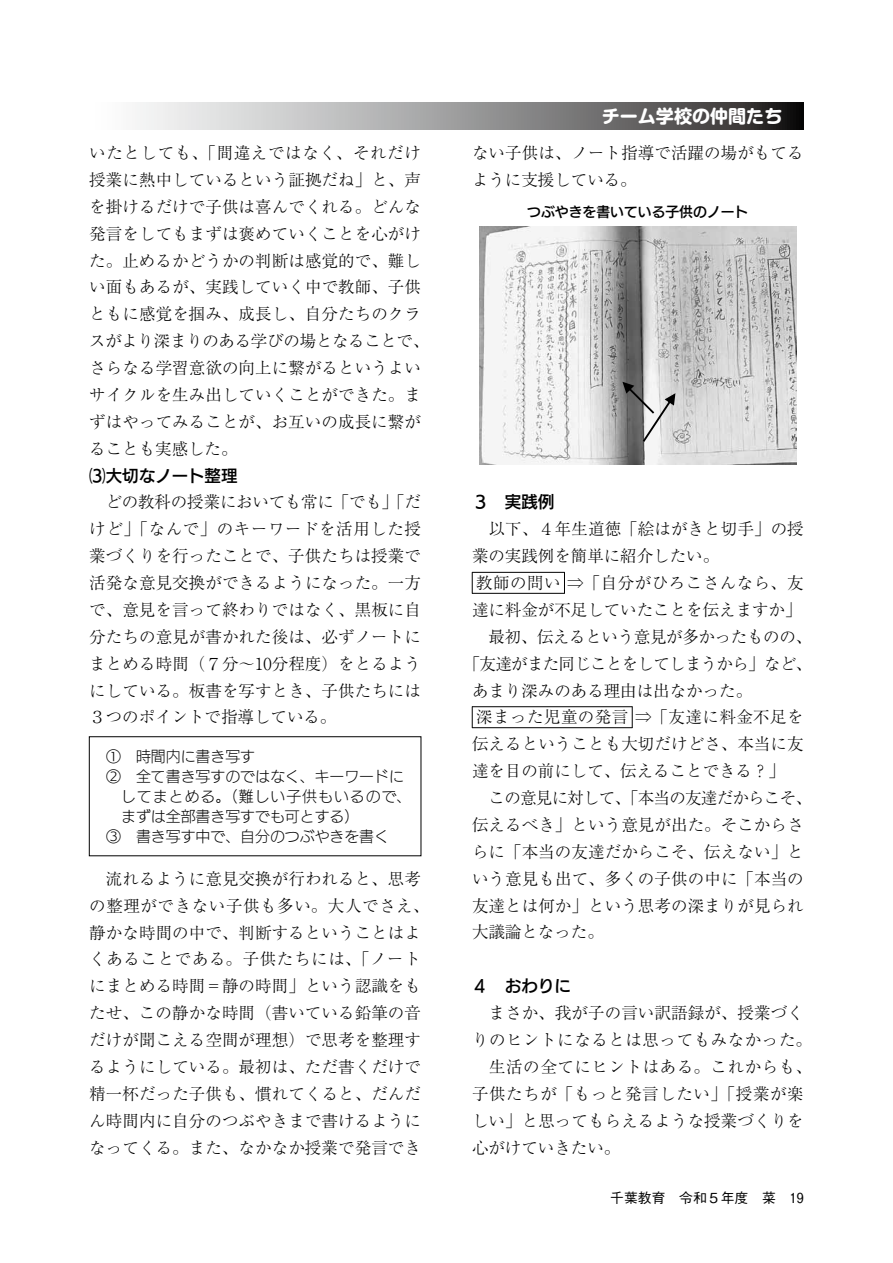
<style>
.page{position:relative;width:893px;height:1263px;background:#fff}
.page>*{position:absolute;margin:0;border:0;box-sizing:border-box;transform-origin:0 0}
.t1{font:700 18px "Shin M Go Pro";color:#fff}
.t2{font:300 16.5px/26.8px "Ryumin Pro";letter-spacing:.005em;color:#000}
.t3{font:300 16.5px/26.8px "Ryumin Pro";letter-spacing:.035em;color:#000}
.t4{font:300 16.5px "Ryumin Pro";letter-spacing:.03em;color:#000}
.t5{font:300 16.5px "Ryumin Pro";letter-spacing:-.04em;color:#000}
.t6{font:300 16.5px "Ryumin Pro";letter-spacing:-.045em;color:#000}
.t7{font:300 16.5px "Ryumin Pro";letter-spacing:-.02em;color:#000}
.t8{font:16.5px "UD Kakugo Large Pr 6 DB";color:#000}
.t9{font:14.85px "UD Kakugo Large Pr 6 L";color:#000}
.t10{font:14.85px "UD Kakugo Large Pr 6 L";letter-spacing:.065em;color:#000}
.t11{font:13.8px "UD Kakugo Large Pr 6 DB";color:#000}
.t12{font:500 13.8px "Gothic BBB Pro";color:#000}
</style>
<div class="page">
<hr style="left:472px;top:593px;width:93px;height:1px;background:#000">
<hr style="left:472px;top:727px;width:160px;height:1px;background:#000">
<hr style="left:472px;top:572px;width:93px;height:1px;background:#000">
<hr style="left:472px;top:706px;width:160px;height:1px;background:#000">
<svg style="left:472px;top:572px;width:1px;height:21px"></svg>
<svg style="left:564px;top:572px;width:1px;height:21px"></svg>
<svg style="left:472px;top:706px;width:1px;height:22px"></svg>
<svg style="left:632px;top:706px;width:1px;height:22px"></svg>
<svg style="left:137px;top:102px;width:667px;height:28px;background:#939293"></svg>
<div style="left:89px;top:736px;width:332px;height:120px;border:1px solid #000"></div>
<img style="left:479px;top:226px;width:318px;height:239px">
<svg style="left:622px;top:382px;width:53px;height:60px"></svg>
<p class="t2" style="left:89px;top:138px;width:341px">いたとしても、「間違えではなく、それだけ授業に熱中しているという証拠だね」と、声を掛けるだけで子供は喜んでくれる。どんな発言をしてもまずは褒めていくことを心がけた。止めるかどうかの判断は感覚的で、難しい面もあるが、実践していく中で教師、子供ともに感覚を掴み、成長し、自分たちのクラスがより深まりのある学びの場となることで、さらなる学習意欲の向上に繋がるというよいサイクルを生み出していくことができた。まずはやってみることが、お互いの成長に繋がることも実感した。</p>
<p class="t8" style="left:89px;top:466px;width:150px">⑶大切なノート整理</p>
<p class="t2" style="left:89px;top:488px;width:333px;text-align:justify">　どの教科の授業においても常に「でも」「だけど」「なんで」のキーワードを活用した授業づくりを行ったことで、子供たちは授業で活発な意見交換ができるようになった。一方で、意見を言って終わりではなく、黒板に自分たちの意見が書かれた後は、必ずノートにまとめる時間（７分～10分程度）をとるようにしている。板書を写すとき、子供たちには３つのポイントで指導している。</p>
<p class="t9" style="left:106px;top:748px;width:150px">①　時間内に書き写す</p>
<p class="t9" style="left:106px;top:768px;width:299px">②　全て書き写すのではなく、キーワードに</p>
<p class="t10" style="left:121px;top:788px;width:292px">してまとめる。（難しい子供もいるので、</p>
<p class="t9" style="left:121px;top:808px;width:240px">まずは全部書き写すでも可とする）</p>
<p class="t9" style="left:106px;top:828px;width:284px">③　書き写す中で、自分のつぶやきを書く</p>
<p class="t2" style="left:89px;top:864px;width:341px">　流れるように意見交換が行われると、思考の整理ができない子供も多い。大人でさえ、静かな時間の中で、判断するということはよくあることである。子供たちには、「ノートにまとめる時間＝静の時間」という認識をもたせ、この静かな時間（書いている鉛筆の音だけが聞こえる空間が理想）で思考を整理するようにしている。最初は、ただ書くだけで精一杯だった子供も、慣れてくると、だんだん時間内に自分のつぶやきまで書けるようになってくる。また、なかなか授業で発言でき</p>
<p class="t1" style="left:602px;top:101px;width:182px">チーム学校の仲間たち</p>
<p class="t2" style="left:472px;top:138px;width:333px">ない子供は、ノート指導で活躍の場がもてるように支援している。</p>
<p class="t11" style="left:527px;top:204px;width:223px">つぶやきを書いている子供のノート</p>
<p class="t8" style="left:472px;top:493px;width:84px">３　実践例</p>
<p class="t2" style="left:472px;top:514px;width:333px">　以下、４年生道徳「絵はがきと切手」の授</p>
<p class="t2" style="left:472px;top:541px;width:249px">業の実践例を簡単に紹介したい。</p>
<p class="t4" style="left:476px;top:570px;width:329px">教師の問い ⇒「自分がひろこさんなら、友</p>
<p class="t2" style="left:472px;top:595px;width:331px">達に料金が不足していたことを伝えますか」</p>
<p class="t7" style="left:472px;top:624px;width:341px">　最初、伝えるという意見が多かったものの、</p>
<p class="t5" style="left:464px;top:651px;width:350px">「友達がまた同じことをしてしまうから」など、</p>
<p class="t2" style="left:472px;top:676px;width:282px">あまり深みのある理由は出なかった。</p>
<p class="t4" style="left:476px;top:704px;width:329px">深まった児童の発言 ⇒「友達に料金不足を</p>
<p class="t2" style="left:472px;top:729px;width:333px">伝えるということも大切だけどさ、本当に友</p>
<p class="t2" style="left:472px;top:756px;width:315px">達を目の前にして、伝えることできる？」</p>
<p class="t6" style="left:472px;top:785px;width:341px">　この意見に対して、「本当の友達だからこそ、</p>
<p class="t2" style="left:472px;top:810px;width:333px">伝えるべき」という意見が出た。そこからさ</p>
<p class="t2" style="left:472px;top:837px;width:333px">らに「本当の友達だからこそ、伝えない」と</p>
<p class="t2" style="left:472px;top:864px;width:333px">いう意見も出て、多くの子供の中に「本当の</p>
<p class="t2" style="left:472px;top:891px;width:333px">友達とは何か」という思考の深まりが見られ</p>
<p class="t2" style="left:472px;top:917px;width:133px">大議論となった。</p>
<p class="t8" style="left:472px;top:977px;width:100px">４　おわりに</p>
<p class="t3" style="left:472px;top:998px;width:341px">　まさか、我が子の言い訳語録が、授業づくりのヒントになるとは思ってもみなかった。　生活の全てにヒントはある。これからも、子供たちが「もっと発言したい」「授業が楽しい」と思ってもらえるような授業づくりを心がけていきたい。</p>
<p class="t12" style="left:610px;top:1186px;width:195px">千葉教育　令和５年度　菜　19</p>
</div>
